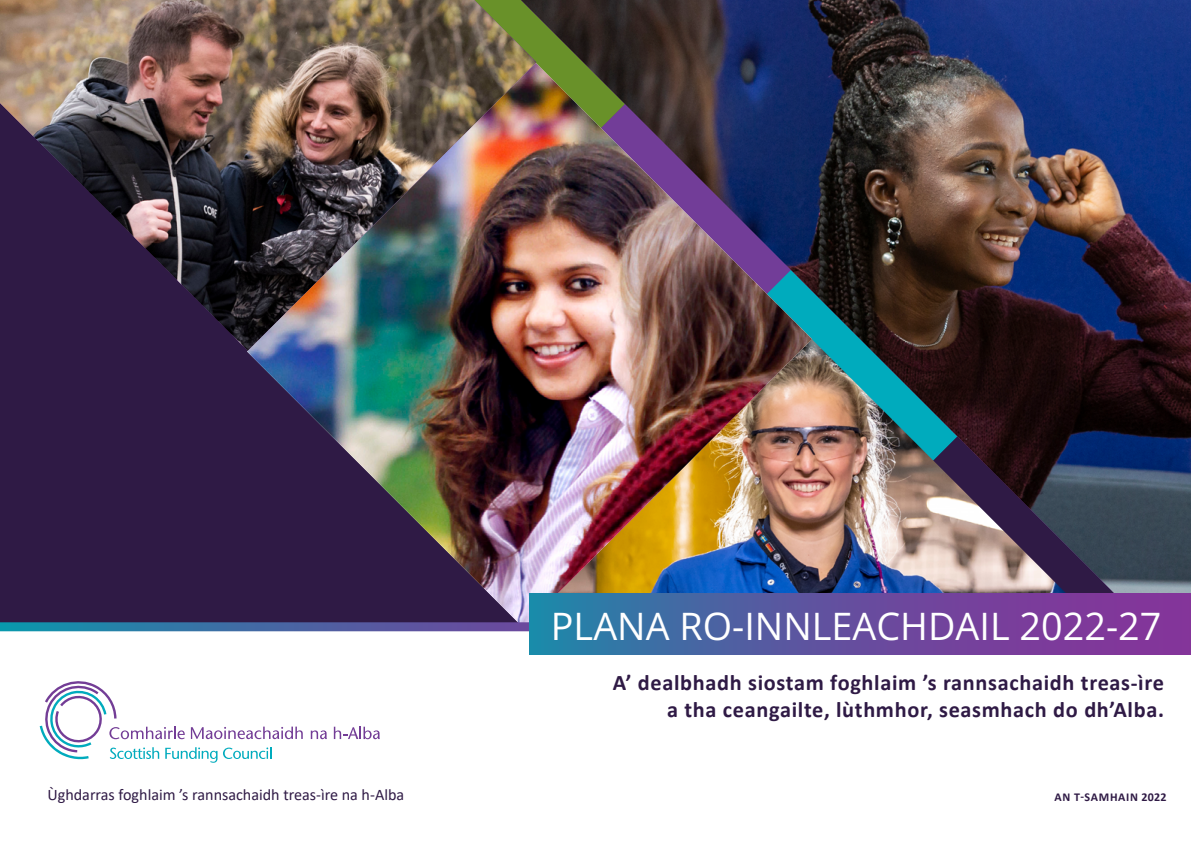
<style>
.page{position:relative;width:1191px;height:842px;background:#2f1a45}
.page>*{position:absolute;margin:0;border:0;box-sizing:border-box;transform-origin:0 0}
.Cover_Title{font:37.8px "Open Sans";color:#fff}
.Contents-Subtitle{font:700 22.3px "Calibri";letter-spacing:.03em;color:#2f1a45}
.Contents-Subtitle-2{font:16.1px "Calibri";color:#2f1a45}
.Contents-Title{font:700 12px "Calibri";letter-spacing:.06em;color:#2f1a45}
</style>
<div class="page">
<img style="left:247px;top:351px;width:274px;height:271px">
<img style="left:0;top:0;width:521px;height:351px">
<img style="left:521px;top:0;width:670px;height:622px">
<div style="left:0;top:627px;width:1191px;height:215px;background:#fff"></div>
<svg style="left:0;top:622px;width:529px;height:9px;background:#4068a0"></svg>
<svg style="left:529px;top:594px;width:662px;height:60px;background:#5e539f"></svg>
<svg style="left:311px;top:730px;width:16px;height:9px"></svg>
<svg style="left:334px;top:727px;width:46px;height:12px"></svg>
<svg style="left:40px;top:681px;width:263px;height:82px"></svg>
<h6 class="Contents-Subtitle-2" style="left:47px;top:784px;width:358px">Ùghdarras foghlaim ’s rannsachaidh treas-ìre na h-Alba</h6>
<p class="Cover_Title" style="left:551px;top:600px;width:612px">PLANA RO-INNLEACHDAIL 2022-27</p>
<h6 class="Contents-Subtitle" style="left:612px;top:667px;width:553px">A’ dealbhadh siostam foghlaim ’s rannsachaidh treas-ìre</h6>
<h6 class="Contents-Subtitle" style="left:667px;top:694px;width:498px">a tha ceangailte, lùthmhor, seasmhach do dh’Alba.</h6>
<h5 class="Contents-Title" style="left:1054px;top:789px;width:114px">AN T-SAMHAIN 2022</h5>
</div>
